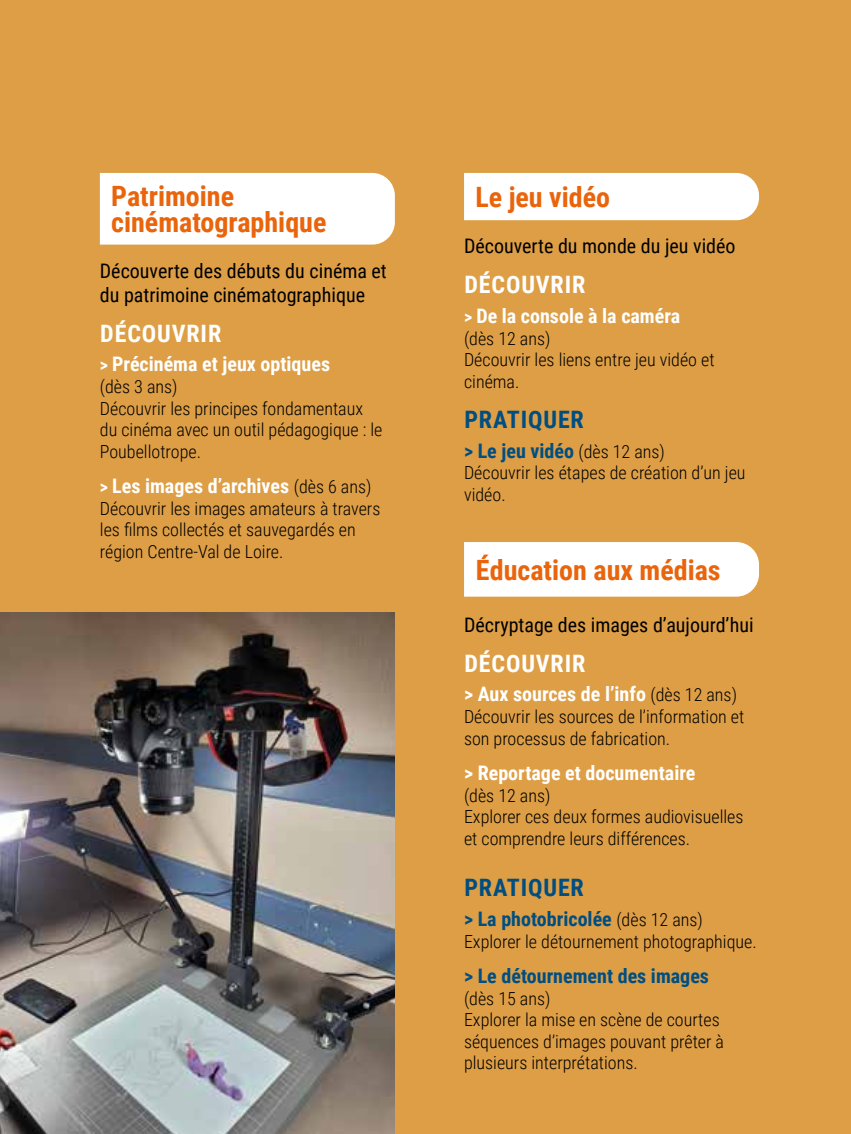
<style>
.page{position:relative;width:851px;height:1134px;background:#fff}
.page>*{position:absolute;margin:0;border:0;box-sizing:border-box;transform-origin:0 0}
.t1{font:700 28px "Roboto Condensed";color:#e9640b}
.t2{font:700 24px "Roboto Condensed";letter-spacing:.035em;color:#fff}
.t3{font:700 24px "Roboto Condensed";letter-spacing:.035em;color:#004e82}
.t4{font:700 20px "Roboto Condensed";color:#fff}
.t5{font:20px/24px "Roboto Condensed";color:#000}
.t6{font:700 20px "Roboto Condensed";color:#004e82}
.t7{font:300 18px/21.6px "Roboto Condensed";color:#000}
.s1{font-size:18px}
.s2{font-weight:300;font-size:18px;color:#000}
</style>
<div class="page">
<div style="left:0;top:0;width:850px;height:1134px;background:#dd9e45"></div>
<div style="left:464px;top:542px;width:295px;height:55px;background:#fff"></div>
<div style="left:464px;top:173px;width:295px;height:47px;background:#fff"></div>
<div style="left:100px;top:173px;width:295px;height:72px;background:#fff"></div>
<img style="left:0;top:613px;width:395px;height:521px">
<h1 class="t1" style="left:111px;top:177px;width:124px">Patrimoine</h1>
<h1 class="t1" style="left:475px;top:177px;width:136px">Le jeu vidéo</h1>
<h1 class="t1" style="left:111px;top:203px;width:217px">cinématographique</h1>
<p class="t5" style="left:464px;top:233px;width:273px">Découverte du monde du jeu vidéo</p>
<h2 class="t2" style="left:464px;top:268px;width:122px">DÉCOUVRIR</h2>
<p class="t4" style="left:464px;top:302px;width:217px"><span class="s1">&gt;</span> De la console à la caméra</p>
<p class="t7" style="left:464px;top:327px;width:252px">(dès 12 ans)<br>Découvrir les liens entre jeu vidéo et cinéma.</p>
<h2 class="t3" style="left:464px;top:403px;width:121px">PRATIQUER</h2>
<p class="t6" style="left:464px;top:436px;width:202px">&gt; Le jeu vidéo <span class="s2">(dès 12 ans)</span></p>
<p class="t7" style="left:464px;top:461px;width:283px">Découvrir les étapes de création d’un jeu vidéo.</p>
<p class="t5" style="left:100px;top:258px;width:288px">Découverte des débuts du cinéma et du patrimoine cinématographique</p>
<h2 class="t2" style="left:100px;top:316px;width:122px">DÉCOUVRIR</h2>
<p class="t4" style="left:100px;top:350px;width:232px"><span class="s1">&gt;</span> Précinéma et jeux optiques</p>
<p class="t7" style="left:100px;top:375px;width:284px">(dès 3 ans)<br>Découvrir les principes fondamentaux du cinéma avec un outil pédagogique : le<br>Poubellotrope.</p>
<p class="t4" style="left:100px;top:472px;width:273px"><span class="s1">&gt;</span> Les images d’archives <span class="s2">(dès 6 ans)</span></p>
<p class="t7" style="left:100px;top:497px;width:282px">Découvrir les images amateurs à travers les films collectés et sauvegardés en région Centre-Val de Loire.</p>
<h1 class="t1" style="left:476px;top:550px;width:246px">Éducation aux médias</h1>
<p class="t5" style="left:464px;top:612px;width:291px">Décryptage des images d’aujourd’hui</p>
<h2 class="t2" style="left:464px;top:646px;width:122px">DÉCOUVRIR</h2>
<p class="t4" style="left:464px;top:680px;width:274px">&gt; Aux sources de l’info <span class="s2">(dès 12 ans)</span></p>
<p class="t7" style="left:464px;top:705px;width:282px">Découvrir les sources de l’information et son processus de fabrication.</p>
<p class="t4" style="left:464px;top:759px;width:233px">&gt; Reportage et documentaire</p>
<p class="t7" style="left:464px;top:784px;width:281px">(dès 12 ans)<br>Explorer ces deux formes audiovisuelles et comprendre leurs différences.</p>
<h2 class="t3" style="left:464px;top:871px;width:121px">PRATIQUER</h2>
<p class="t6" style="left:464px;top:905px;width:240px">&gt; La photobricolée <span class="s2">(dès 12 ans)</span></p>
<p class="t7" style="left:464px;top:930px;width:294px">Explorer le détournement photographique.</p>
<p class="t6" style="left:464px;top:962px;width:246px">&gt; Le détournement des images</p>
<p class="t7" style="left:464px;top:987px;width:261px">(dès 15 ans)<br>Explorer la mise en scène de courtes séquences d’images pouvant prêter à plusieurs interprétations.</p>
</div>
